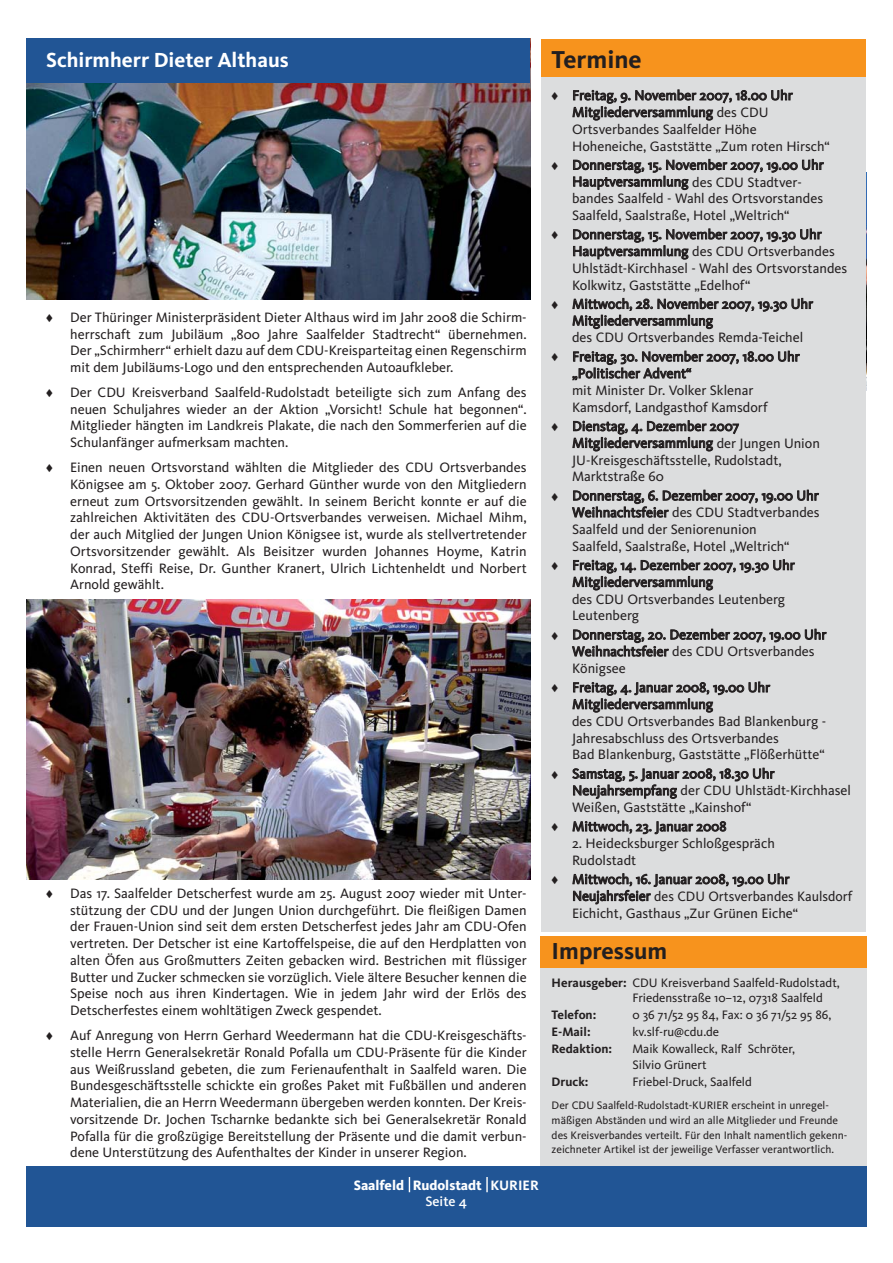
<style>
.page{position:relative;width:893px;height:1263px;background:#fff}
.page>*{position:absolute;margin:0;border:0;box-sizing:border-box;transform-origin:0 0}
.t1{font:700 25.35px "CDU Kievit";color:#231f20}
.t2{font:700 24px "CDU Kievit";color:#231f20}
.t3{font:700 21.15px "CDU Kievit";color:#fff}
.t4{font:14.1px/16.8px "CDU Kievit";color:#231f20}
.t5{font:800 14.1px/15.5px "CDU Kievit";color:#fff;text-align:center}
.t6{font:12.75px/15.5px "CDU Kievit";color:#231f20}
.t7{font:700 12.75px "CDU Kievit";color:#231f20}
.t8{font:11.25px/15.8px "CDU Kievit";color:#231f20}
.s1{font-weight:700}
.s2{font-weight:500}
</style>
<div class="page">
<img style="left:865px;top:176px;width:1px;height:215px">
<img style="left:26px;top:83px;width:504px;height:217px">
<div style="left:540px;top:968px;width:326px;height:205px;background:#dcddde"></div>
<div style="left:26px;top:1166px;width:840px;height:60px;background:#215595"></div>
<div style="left:540px;top:936px;width:326px;height:32px;background:#f7931d"></div>
<svg style="left:409px;top:1177px;width:1px;height:15px"></svg>
<svg style="left:486px;top:1177px;width:1px;height:15px"></svg>
<hr style="left:864px;top:39px;width:2px;height:137px;background:#f7931d">
<div style="left:541px;top:76px;width:324px;height:855px;background:#dcddde"></div>
<div style="left:541px;top:39px;width:324px;height:37px;background:#f7931d"></div>
<div style="left:26px;top:39px;width:504px;height:44px;background:#215595"></div>
<img style="left:26px;top:599px;width:504px;height:281px">
<h3 class="t3" style="left:46px;top:51px;width:244px">Schirmherr Dieter Althaus</h3>
<p class="t4" style="left:70px;top:310px;width:458px;text-align:justify;text-indent:-24px">◆ Der Thüringer Ministerpräsident Dieter Althaus wird im Jahr 2008 die Schirm&shy;herrschaft zum Jubiläum „800 Jahre Saalfelder Stadtrecht“ übernehmen.<br>Der „Schirmherr“ erhielt dazu auf dem CDU-Kreisparteitag einen Regenschirm mit dem Jubiläums-Logo und den entsprechenden Autoaufkleber.</p>
<p class="t4" style="left:70px;top:385px;width:458px;text-align:justify;text-indent:-24px">◆ Der CDU Kreisverband Saalfeld-Rudolstadt beteiligte sich zum Anfang des neuen Schuljahres wieder an der Aktion „Vorsicht! Schule hat begonnen“.<br>Mitglieder hängten im Landkreis Plakate, die nach den Sommerferien auf die Schulanfänger aufmerksam machten.</p>
<p class="t4" style="left:70px;top:460px;width:458px;text-align:justify;text-indent:-24px">◆ Einen neuen Ortsvorstand wählten die Mitglieder des CDU Ortsverbandes Königsee am 5. Oktober 2007. Gerhard Günther wurde von den Mitgliedern erneut zum Ortsvorsitzenden gewählt. In seinem Bericht konnte er auf die zahlreichen Aktivitäten des CDU-Ortsverbandes verweisen. Michael Mihm, der auch Mitglied der Jungen Union Königsee ist, wurde als stellvertretender Ortsvorsitzender gewählt. Als Beisitzer wurden Johannes Hoyme, Katrin Konrad, Steffi Reise, Dr. Gunther Kranert, Ulrich Lichtenheldt und Norbert Arnold gewählt.</p>
<p class="t4" style="left:70px;top:886px;width:458px;text-align:justify;text-indent:-24px">◆ Das 17. Saalfelder Detscherfest wurde am 25. August 2007 wieder mit Unter&shy;stützung der CDU und der Jungen Union durchgeführt. Die fleißigen Damen der Frauen-Union sind seit dem ersten Detscherfest jedes Jahr am CDU-Ofen vertreten. Der Detscher ist eine Kartoffelspeise, die auf den Herdplatten von alten Öfen aus Großmutters Zeiten gebacken wird. Bestrichen mit flüssiger Butter und Zucker schmecken sie vorzüglich. Viele ältere Besucher kennen die Speise noch aus ihren Kindertagen. Wie in jedem Jahr wird der Erlös des Detscherfestes einem wohltätigen Zweck gespendet.</p>
<p class="t4" style="left:70px;top:1028px;width:458px;text-align:justify;text-indent:-24px">◆ Auf Anregung von Herrn Gerhard Weedermann hat die CDU-Kreisgeschäfts&shy;stelle Herrn Generalsekretär Ronald Pofalla um CDU-Präsente für die Kinder aus Weißrussland gebeten, die zum Ferienaufenthalt in Saalfeld waren. Die Bundesgeschäftsstelle schickte ein großes Paket mit Fußbällen und anderen Materialien, die an Herrn Weedermann übergeben werden konnten. Der Kreis&shy;vorsitzende Dr. Jochen Tscharnke bedankte sich bei Generalsekretär Ronald Pofalla für die großzügige Bereitstellung der Präsente und die damit verbun&shy;dene Unterstützung des Aufenthaltes der Kinder in unserer Region.</p>
<p class="t5" style="left:354px;top:1179px;width:186px">Saalfeld Rudolstadt <span class="s1">KURIER<br></span><span class="s2">Seite 4</span></p>
<h1 class="t1" style="left:551px;top:49px;width:92px">Termine</h1>
<p class="t4" style="left:572px;top:88px;width:259px;text-indent:-20px">◆ Freitag, 9. November 2007, 18.00 Uhr Mitgliederversammlung des CDU Ortsverbandes Saalfelder Höhe Hoheneiche, Gaststätte „Zum roten Hirsch“</p>
<p class="t4" style="left:572px;top:158px;width:253px;text-indent:-20px">◆ Donnerstag, 15. November 2007, 19.00 Uhr Hauptversammlung des CDU Stadtver&shy;bandes Saalfeld - Wahl des Ortsvorstandes Saalfeld, Saalstraße, Hotel „Weltrich“</p>
<p class="t4" style="left:572px;top:227px;width:277px;text-indent:-20px">◆ Donnerstag, 15. November 2007, 19.30 Uhr Hauptversammlung des CDU Ortsverbandes Uhlstädt-Kirchhasel - Wahl des Ortsvorstandes Kolkwitz, Gaststätte „Edelhof“</p>
<p class="t4" style="left:572px;top:296px;width:242px;text-indent:-20px">◆ Mittwoch, 28. November 2007, 19.30 Uhr<br>Mitgliederversammlung<br>des CDU Ortsverbandes Remda-Teichel</p>
<p class="t4" style="left:572px;top:349px;width:229px;text-indent:-20px">◆ Freitag, 30. November 2007, 18.00 Uhr „Politischer Advent“<br>mit Minister Dr. Volker Sklenar<br>Kamsdorf, Landgasthof Kamsdorf</p>
<p class="t4" style="left:572px;top:419px;width:249px;text-indent:-20px">◆ Dienstag, 4. Dezember 2007<br>Mitgliederversammlung der Jungen Union<br>JU-Kreisgeschäftsstelle, Rudolstadt,<br>Marktstraße 60</p>
<p class="t4" style="left:572px;top:488px;width:249px;text-indent:-20px">◆ Donnerstag, 6. Dezember 2007, 19.00 Uhr Weihnachtsfeier des CDU Stadtverbandes Saalfeld und der Seniorenunion<br>Saalfeld, Saalstraße, Hotel „Weltrich“</p>
<p class="t4" style="left:572px;top:558px;width:224px;text-indent:-20px">◆ Freitag, 14. Dezember 2007, 19.30 Uhr<br>Mitgliederversammlung<br>des CDU Ortsverbandes Leutenberg<br>Leutenberg</p>
<p class="t4" style="left:572px;top:627px;width:256px;text-indent:-20px">◆ Donnerstag, 20. Dezember 2007, 19.00 Uhr<br>Weihnachtsfeier des CDU Ortsverbandes<br>Königsee</p>
<p class="t4" style="left:572px;top:680px;width:255px;text-indent:-20px">◆ Freitag, 4. Januar 2008, 19.00 Uhr Mitgliederversammlung<br>des CDU Ortsverbandes Bad Blankenburg - Jahresabschluss des Ortsverbandes<br>Bad Blankenburg, Gaststätte „Flößerhütte“</p>
<p class="t4" style="left:572px;top:766px;width:280px;text-indent:-20px">◆ Samstag, 5. Januar 2008, 18.30 Uhr<br>Neujahrsempfang der CDU Uhlstädt-Kirchhasel<br>Weißen, Gaststätte „Kainshof“</p>
<p class="t4" style="left:551px;top:819px;width:176px">◆ Mittwoch, 23. Januar 2008</p>
<p class="t4" style="left:572px;top:836px;width:204px">2. Heidecksburger Schloßgespräch<br>Rudolstadt</p>
<p class="t4" style="left:572px;top:872px;width:282px;text-indent:-20px">◆ Mittwoch, 16. Januar 2008, 19.00 Uhr<br>Neujahrsfeier des CDU Ortsverbandes Kaulsdorf<br>Eichicht, Gasthaus „Zur Grünen Eiche“</p>
<h2 class="t2" style="left:551px;top:940px;width:117px">Impressum</h2>
<p class="t6" style="left:632px;top:976px;width:209px;text-indent:-81px"><span class="s1">Herausgeber:</span> CDU Kreisverband Saalfeld-Rudolstadt,<br>Friedensstraße 10–12, 07318 Saalfeld</p>
<p class="t7" style="left:551px;top:1010px;width:46px">Telefon:</p>
<p class="t6" style="left:632px;top:1008px;width:200px">0 36 71/52 95 84, Fax: 0 36 71/52 95 86,</p>
<p class="t7" style="left:551px;top:1027px;width:40px">E-Mail:</p>
<p class="t6" style="left:632px;top:1025px;width:88px">kv.slf-ru@cdu.de</p>
<p class="t7" style="left:551px;top:1044px;width:62px">Redaktion:</p>
<p class="t6" style="left:632px;top:1042px;width:164px">Maik Kowalleck, Ralf Schröter,<br>Silvio Grünert</p>
<p class="t7" style="left:551px;top:1076px;width:38px">Druck:</p>
<p class="t6" style="left:632px;top:1075px;width:121px">Friebel-Druck, Saalfeld</p>
<p class="t8" style="left:551px;top:1098px;width:288px">Der CDU Saalfeld-Rudolstadt-KURIER erscheint in unregel&shy;mäßigen Abständen und wird an alle Mitglieder und Freunde</p>
<p class="t8" style="left:551px;top:1129px;width:297px;line-height:14.1px">des Kreisverbandes verteilt. Für den Inhalt namentlich gekenn&shy;zeichneter Artikel ist der jeweilige Verfasser verantwortlich.</p>
</div>
